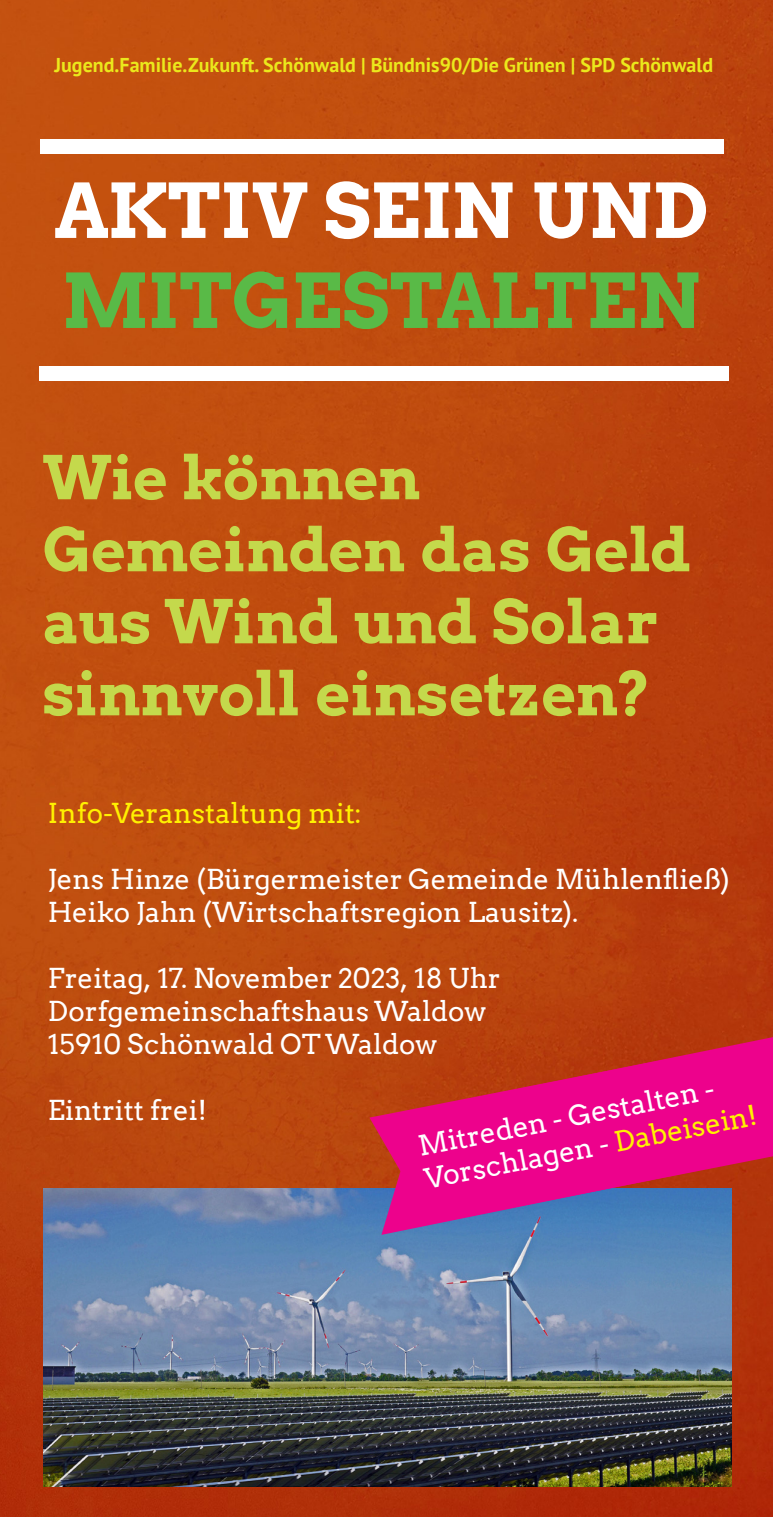
<style>
.page{position:relative;width:773px;height:1517px;background:#fff}
.page>*{position:absolute;margin:0;border:0;box-sizing:border-box;transform-origin:0 0}
.t1{font:75px "Arvo Gruen";color:#fff}
.t2{font:75px "Arvo Gruen";color:#59ba47}
.t3{font:60px/72px "Arvo Gruen";color:#c4d94c}
.t4{font:28px/33.5px "Arvo";color:#fff}
.t5{font:27.5px/33px "Arvo";color:#fff}
.t6{font:27.5px "Arvo";color:#fff101}
.t7{font:700 20px "PT Sans";color:#ebe81c}
.s1{color:#fff101}
</style>
<div class="page">
<img style="left:0;top:0;width:772px;height:1517px">
<svg style="left:40px;top:139px;width:683px;height:14px"></svg>
<svg style="left:39px;top:366px;width:689px;height:14px"></svg>
<img style="left:43px;top:1188px;width:688px;height:298px">
<svg style="left:365px;top:1029px;width:407px;height:208px;background:#815d69"></svg>
<svg style="left:331px;top:1038px;width:441px;height:185px;background:#c72366"></svg>
<p class="t7" style="left:55px;top:51px;width:660px">Jugend.Familie.Zukunft. Schönwald | Bündnis90/Die Grünen | SPD Schönwald</p>
<h1 class="t1" style="left:54px;top:159px;width:655px">AKTIV SEIN UND</h1>
<h1 class="t2" style="left:62px;top:249px;width:639px">MITGESTALTEN</h1>
<h2 class="t3" style="left:43px;top:439px;width:649px">Wie können<br>Gemeinden das Geld aus Wind und Solar sinnvoll einsetzen?</h2>
<p class="t6" style="left:48px;top:795px;width:315px">Info-Veranstaltung mit:</p>
<p class="t5" style="left:48px;top:862px;width:683px">Jens Hinze (Bürgermeister Gemeinde Mühlenfließ)<br>Heiko Jahn (Wirtschaftsregion Lausitz).</p>
<p class="t5" style="left:48px;top:961px;width:454px">Freitag, 17. November 2023, 18 Uhr<br>Dorfgemeinschaftshaus Waldow<br>15910 Schönwald OT Waldow</p>
<p class="t5" style="left:48px;top:1093px;width:160px">Eintritt frei!</p>
<p class="t4" style="left:415px;top:1129px;width:339px;rotate:-11deg">Mitreden - Gestalten -<br>Vorschlagen - <span class="s1">Dabeisein!</span></p>
</div>
